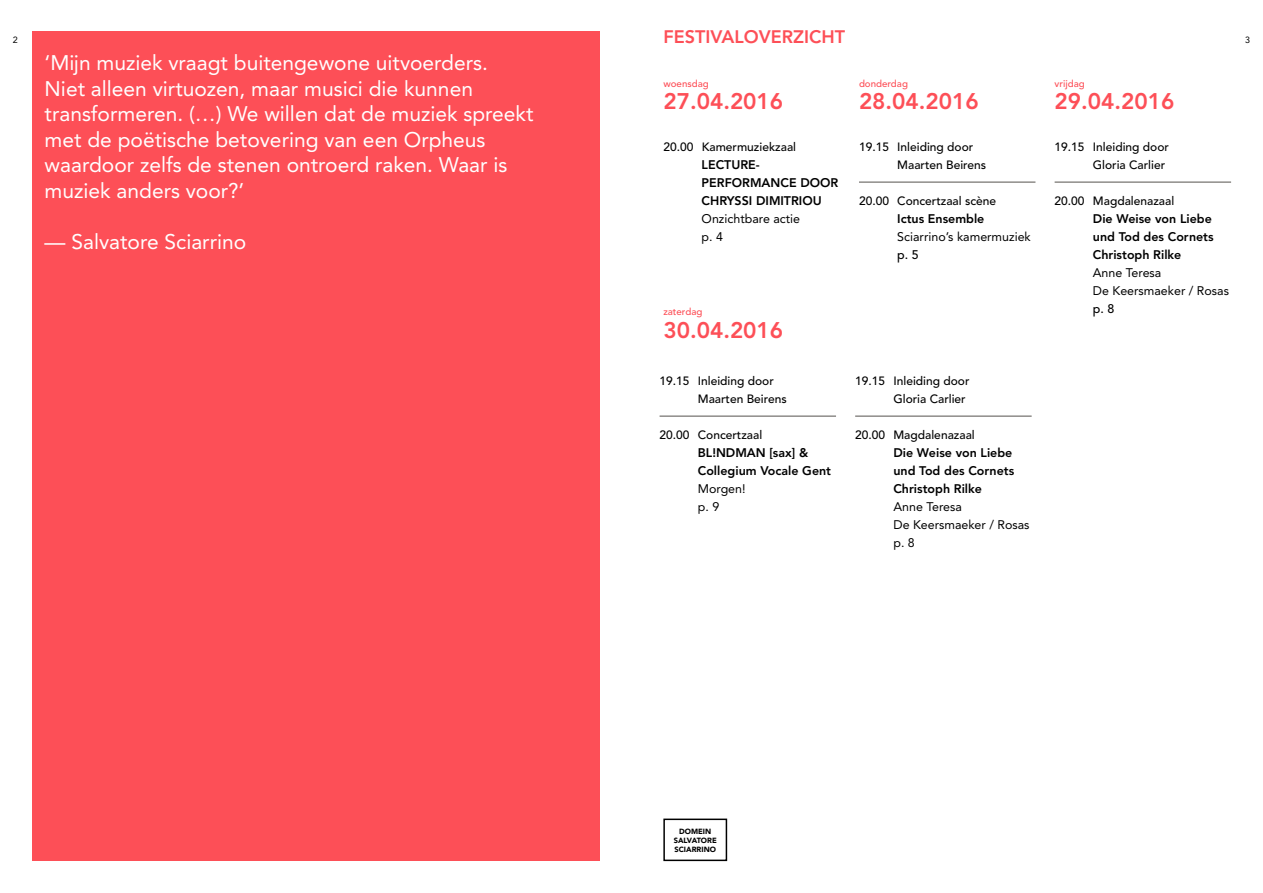
<style>
.page{position:relative;width:1263px;height:893px;background:#fff}
.page>*{position:absolute;margin:0;border:0;box-sizing:border-box;transform-origin:0 0}
.t1{font:800 22.5px "Avenir LT Pro";color:#fd4f57}
.t2{font:21px/25.5px "Avenir LT Pro";color:#fff}
.t3{font:800 18px "Avenir LT Pro";color:#fd4f57}
.t4{font:800 12.45px/18px "Avenir LT Pro";color:#000}
.t5{font:12.45px/18px "Avenir LT Pro";color:#000}
.t6{font:500 12.45px "Avenir LT Pro";color:#000}
.t7{font:500 12px/18px "Avenir LT Pro";color:#000}
.t8{font:500 9.75px "Avenir LT Pro";color:#fd4f57}
.t9{font:9px "Avenir LT Pro";color:#000}
.t10{font:900 7.5px/9px "Avenir LT Pro";color:#000;text-align:center}
</style>
<div class="page">
<div style="left:663px;top:819px;width:64px;height:42px;border:2px solid #000"></div>
<hr style="left:859px;top:182px;width:176px;height:1px;background:#55524e">
<hr style="left:1054px;top:182px;width:177px;height:1px;background:#55524e">
<hr style="left:659px;top:416px;width:177px;height:1px;background:#55524e">
<hr style="left:855px;top:416px;width:177px;height:1px;background:#55524e">
<div style="left:32px;top:32px;width:568px;height:829px;background:#fd4f57"></div>
<p class="t3" style="left:663px;top:26px;width:183px">FESTIVALOVERZICHT</p>
<p class="t9" style="left:13px;top:34px;width:7px">2</p>
<p class="t9" style="left:1245px;top:34px;width:7px">3</p>
<p class="t8" style="left:859px;top:77px;width:50px">donderdag</p>
<p class="t1" style="left:859px;top:88px;width:121px">28.04.2016</p>
<p class="t2" style="left:45px;top:50px;width:490px">‘Mijn muziek vraagt buitengewone uitvoerders.<br>Niet alleen virtuozen, maar musici die kunnen transformeren. (…) We willen dat de muziek spreekt met de poëtische betovering van een Orpheus waardoor zelfs de stenen ontroerd raken. Waar is muziek anders voor?’</p>
<p class="t2" style="left:45px;top:228px;width:203px">— Salvatore Sciarrino</p>
<p class="t8" style="left:663px;top:77px;width:47px">woensdag</p>
<p class="t1" style="left:663px;top:88px;width:121px">27.04.2016</p>
<p class="t8" style="left:1054px;top:77px;width:32px">vrijdag</p>
<p class="t1" style="left:1054px;top:88px;width:121px">29.04.2016</p>
<p class="t7" style="left:663px;top:138px;width:134px">20.00 Kamermuziekzaal</p>
<p class="t4" style="left:702px;top:155px;width:138px">LECTURE-<br>PERFORMANCE DOOR<br>CHRYSSI DIMITRIOU</p>
<p class="t5" style="left:702px;top:209px;width:100px">Onzichtbare actie p. 4</p>
<p class="t7" style="left:897px;top:138px;width:90px;text-indent:-38px">19.15 Inleiding door<br>Maarten Beirens</p>
<p class="t7" style="left:859px;top:192px;width:139px">20.00 Concertzaal scène</p>
<p class="t4" style="left:897px;top:209px;width:89px">Ictus Ensemble</p>
<p class="t5" style="left:897px;top:227px;width:135px">Sciarrino’s kamermuziek</p>
<p class="t6" style="left:897px;top:247px;width:23px">p. 5</p>
<p class="t7" style="left:1093px;top:138px;width:78px;text-indent:-38px">19.15 Inleiding door<br>Gloria Carlier</p>
<p class="t7" style="left:1054px;top:192px;width:121px">20.00 Magdalenazaal</p>
<p class="t4" style="left:1093px;top:209px;width:122px">Die Weise von Liebe und Tod des Cornets<br>Christoph Rilke</p>
<p class="t5" style="left:1093px;top:263px;width:138px">Anne Teresa<br>De Keersmaeker / Rosas</p>
<p class="t6" style="left:1093px;top:301px;width:23px">p. 8</p>
<p class="t8" style="left:663px;top:306px;width:41px">zaterdag</p>
<p class="t1" style="left:663px;top:317px;width:121px">30.04.2016</p>
<p class="t7" style="left:698px;top:372px;width:90px;text-indent:-38px">19.15 Inleiding door<br>Maarten Beirens</p>
<p class="t7" style="left:659px;top:426px;width:104px">20.00 Concertzaal</p>
<p class="t4" style="left:698px;top:443px;width:135px">BL!NDMAN [sax] &amp;<br>Collegium Vocale Gent</p>
<p class="t5" style="left:698px;top:479px;width:49px">Morgen! p. 9</p>
<p class="t7" style="left:893px;top:372px;width:78px;text-indent:-38px">19.15 Inleiding door<br>Gloria Carlier</p>
<p class="t7" style="left:855px;top:426px;width:121px">20.00 Magdalenazaal</p>
<p class="t4" style="left:893px;top:443px;width:122px">Die Weise von Liebe und Tod des Cornets<br>Christoph Rilke</p>
<p class="t5" style="left:893px;top:497px;width:138px">Anne Teresa<br>De Keersmaeker / Rosas p. 8</p>
<p class="t10" style="left:674px;top:827px;width:45px">DOMEIN<br>SALVATORE<br>SCIARRINO</p>
</div>
